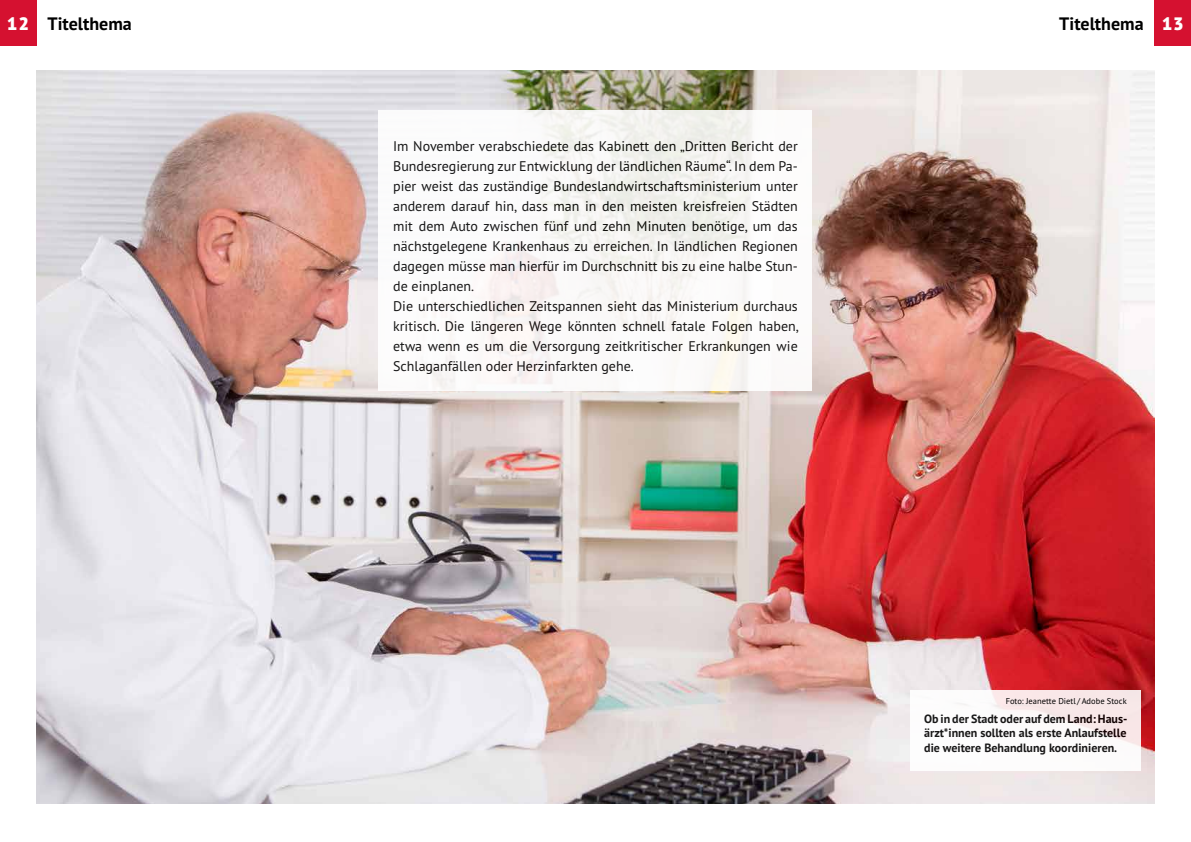
<style>
.page{position:relative;width:1191px;height:842px;background:#fff}
.page>*{position:absolute;margin:0;border:0;box-sizing:border-box;transform-origin:0 0}
.t1{font:700 18px "PT Sans Pro";color:#000}
.t2{font:14px/20px "PT Sans Pro";color:#000}
.t3{font:700 12px/14.4px "PT Sans Pro";color:#000;text-align:justify}
.t4{font:8.5px "PT Sans Pro";color:#000}
.s1{font-weight:900;color:#fff}
</style>
<div class="page">
<div style="left:0;top:0;width:36px;height:45px;background:#d51130"></div>
<div style="left:1155px;top:0;width:36px;height:45px;background:#d51130"></div>
<img style="left:36px;top:71px;width:1118px;height:733px">
<svg style="left:910px;top:691px;width:230px;height:80px"></svg>
<div style="left:379px;top:111px;width:433px;height:280px;background:#fff"></div>
<p class="t1" style="left:7px;top:11px;width:127px"><span class="s1">12</span> Titelthema</p>
<p class="t1" style="left:1059px;top:11px;width:127px">Titelthema <span class="s1">13</span></p>
<p class="t2" style="left:393px;top:136px;width:407px">Im November verabschiedete das Kabinett den „Dritten Bericht der Bundesregierung zur Entwicklung der ländlichen Räume“. In dem Pa&shy;pier weist das zuständige Bundeslandwirtschaftsministerium unter anderem darauf hin, dass man in den meisten kreisfreien Städten mit dem Auto zwischen fünf und zehn Minuten benötige, um das nächstgelegene Krankenhaus zu erreichen. In ländlichen Regionen dagegen müsse man hierfür im Durchschnitt bis zu eine halbe Stun&shy;de einplanen.<br>Die unterschiedlichen Zeitspannen sieht das Ministerium durchaus kritisch. Die längeren Wege könnten schnell fatale Folgen haben, etwa wenn es um die Versorgung zeitkritischer Erkrankungen wie Schlaganfällen oder Herzinfarkten gehe.</p>
<p class="t4" style="left:1005px;top:696px;width:123px">Foto: Jeanette Dietl / Adobe Stock</p>
<p class="t3" style="left:924px;top:711px;width:205px">Ob in der Stadt oder auf dem Land: Haus&shy;ärzt*innen sollten als erste Anlaufstelle die weitere Behandlung koordinieren.</p>
</div>
